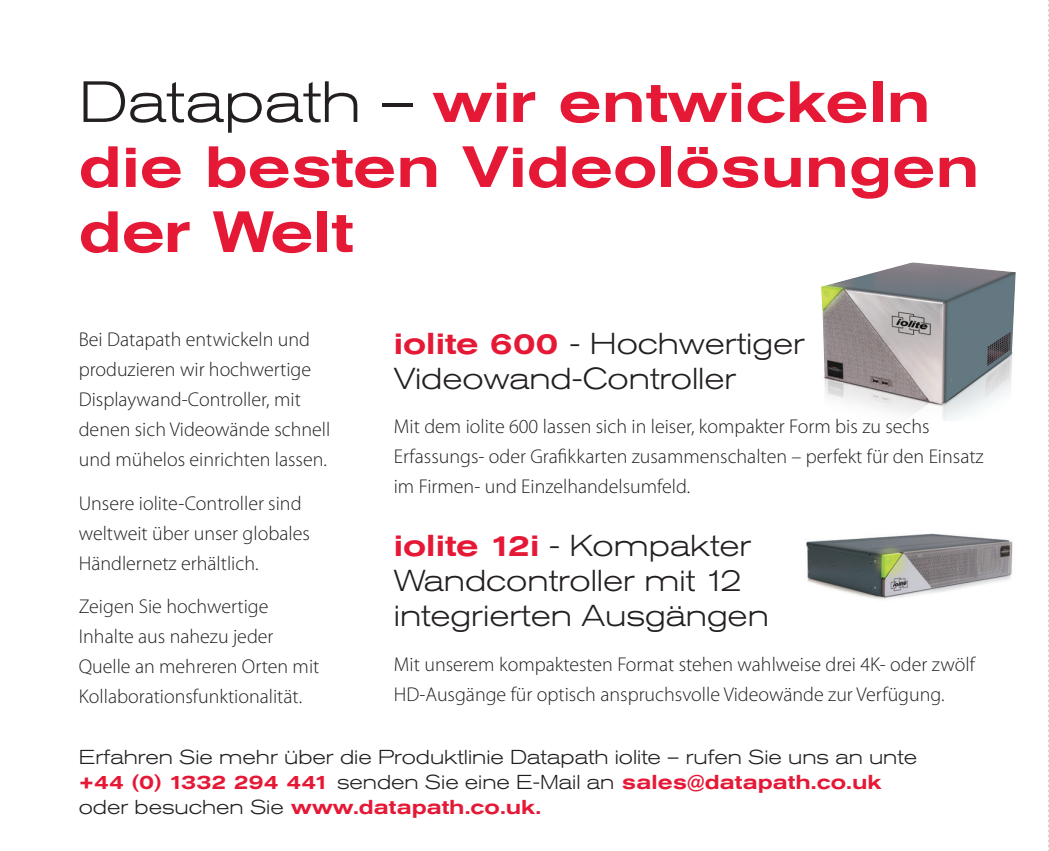
<style>
.page{position:relative;width:1049px;height:851px;background:#fff}
.page>*{position:absolute;margin:0;border:0;box-sizing:border-box;transform-origin:0 0}
.t1{font:500 expanded 57.5px/65px "Akzidenz Grotesk Pro";color:#e51836}
.t2{font:300 expanded 30px/35px "Akzidenz Grotesk Pro";color:#231f20}
.t3{font:300 20px/30px "Myriad Pro";color:#231f20}
.t4{font:300 expanded 20px/25px "Akzidenz Grotesk Pro";color:#231f20}
.s1{font-weight:300;color:#231f20}
.s2{font-weight:500;color:#e51836}
</style>
<div class="page">
<hr style="left:1048px;top:0;width:1px;height:850px;background:#080302">
<img style="left:806px;top:533px;width:207px;height:66px">
<img style="left:821px;top:262px;width:195px;height:159px">
<h1 class="t1" style="left:79px;top:69px;width:902px"><span class="s1">Datapath –</span> wir entwickeln die besten Videolösungen der Welt</h1>
<p class="t3" style="left:79px;top:324px;width:253px">Bei Datapath entwickeln und produzieren wir hochwertige<br>Displaywand-Controller, mit denen sich Videowände schnell und mühelos einrichten lassen.</p>
<p class="t3" style="left:79px;top:488px;width:233px">Unsere iolite-Controller sind weltweit über unser globales<br>Händlernetz erhältlich.</p>
<p class="t3" style="left:79px;top:591px;width:242px">Zeigen Sie hochwertige<br>Inhalte aus nahezu jeder<br>Quelle an mehreren Orten mit<br>Kollaborationsfunktionalität.</p>
<h2 class="t2" style="left:394px;top:325px;width:413px"><span class="s2">iolite 600</span> - Hochwertiger<br>Videowand-Controller</h2>
<p class="t3" style="left:394px;top:411px;width:591px">Mit dem iolite 600 lassen sich in leiser, kompakter Form bis zu sechs<br>Erfassungs- oder Grafikkarten zusammenschalten – perfekt für den Einsatz im Firmen- und Einzelhandelsumfeld.</p>
<h2 class="t2" style="left:394px;top:528px;width:377px"><span class="s2">iolite 12i</span> - Kompakter<br>Wandcontroller mit 12 integrierten Ausgängen</h2>
<p class="t3" style="left:394px;top:648px;width:583px">Mit unserem kompaktesten Format stehen wahlweise drei 4K- oder zwölf<br>HD-Ausgänge für optisch anspruchsvolle Videowände zur Verfügung.</p>
<p class="t4" style="left:79px;top:743px;width:840px">Erfahren Sie mehr über die Produktlinie Datapath iolite – rufen Sie uns an unte <span class="s2">+44 (0) 1332 294 441</span> senden Sie eine E-Mail an <span class="s2">sales@datapath.co.uk </span>oder besuchen Sie <span class="s2">www.datapath.co.uk.</span></p>
</div>
